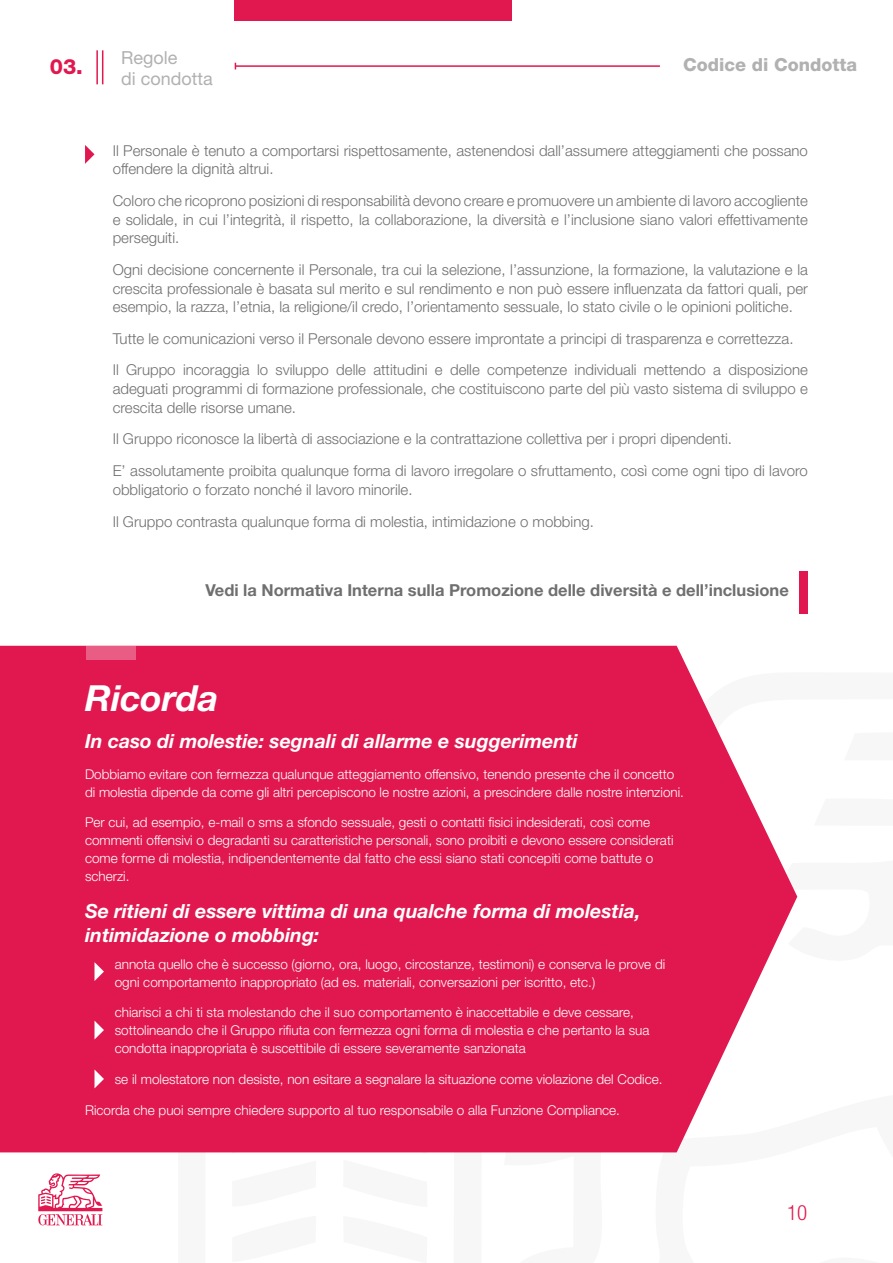
<style>
.page{position:relative;width:893px;height:1263px;background:#fff}
.page>*{position:absolute;margin:0;border:0;box-sizing:border-box;transform-origin:0 0}
.t1{font:italic 700 36px "Helvetica Neue LT Std";color:#fff}
.t2{font:800 21px "Helvetica Neue LT Std";color:#e1184f}
.t3{font:300 condensed 21px "Helvetica Neue LT Std";color:#e1184f}
.t4{font:italic 700 19.5px/24px "Helvetica Neue LT Std";color:#fff}
.t5{font:18px/21px "Helvetica Neue LT Std";color:#b2b1b1}
.t6{font:800 18px "Helvetica Neue LT Std";color:#b2b1b1}
.t7{font:700 16.5px "Helvetica Neue LT Std";color:#706f6f}
.t8{font:300 15px/18.8px "Helvetica Neue LT Std";color:#706f6f}
.t9{font:300 13.5px/18px "Helvetica Neue LT Std";color:#fff}
</style>
<div class="page">
<svg style="left:232px;top:1152px;width:84px;height:1px"></svg>
<svg style="left:343px;top:1152px;width:84px;height:1px"></svg>
<svg style="left:38px;top:1173px;width:64px;height:52px"></svg>
<div style="left:235px;top:0;width:277px;height:21px;background:#e1184f"></div>
<hr style="left:96px;top:50px;width:2px;height:34px;background:#e1184f">
<hr style="left:102px;top:50px;width:1px;height:34px;background:#e1184f">
<hr style="left:235px;top:65px;width:425px;height:2px;background:#e1184f">
<svg style="left:0;top:646px;width:797px;height:506px;background:#e3295c"></svg>
<svg style="left:85px;top:145px;width:10px;height:19px"></svg>
<div style="left:799px;top:572px;width:9px;height:42px;background:#e1184f"></div>
<div style="left:86px;top:646px;width:49px;height:13px;background:#e95c83"></div>
<svg style="left:95px;top:962px;width:9px;height:19px"></svg>
<svg style="left:95px;top:1020px;width:9px;height:19px"></svg>
<svg style="left:95px;top:1069px;width:9px;height:19px"></svg>
<h2 class="t2" style="left:50px;top:55px;width:35px">03.</h2>
<p class="t5" style="left:121px;top:46px;width:93px">Regole<br>di condotta</p>
<p class="t6" style="left:683px;top:54px;width:176px">Codice di Condotta</p>
<p class="t8" style="left:113px;top:141px;width:697px">Il Personale è tenuto a comportarsi rispettosamente, astenendosi dall’assumere atteggiamenti che possano offendere la dignità altrui.</p>
<p class="t8" style="left:113px;top:191px;width:697px;text-align:justify">Coloro che ricoprono posizioni di responsabilità devono creare e promuovere un ambiente di lavoro accogliente e solidale, in cui l’integrità, il rispetto, la collaborazione, la diversità e l’inclusione siano valori effettivamente perseguiti.</p>
<p class="t8" style="left:113px;top:260px;width:697px;text-align:justify">Ogni decisione concernente il Personale, tra cui la selezione, l’assunzione, la formazione, la valutazione e la crescita professionale è basata sul merito e sul rendimento e non può essere influenzata da fattori quali, per esempio, la razza, l’etnia, la religione/il credo, l’orientamento sessuale, lo stato civile o le opinioni politiche.</p>
<p class="t8" style="left:113px;top:322px;width:697px;line-height:31.5px">Tutte le comunicazioni verso il Personale devono essere improntate a principi di trasparenza e correttezza.<br>Il Gruppo incoraggia lo sviluppo delle attitudini e delle competenze individuali mettendo a disposizione</p>
<p class="t8" style="left:113px;top:379px;width:697px">adeguati programmi di formazione professionale, che costituiscono parte del più vasto sistema di sviluppo e crescita delle risorse umane.</p>
<p class="t8" style="left:113px;top:423px;width:697px;line-height:31.5px">Il Gruppo riconosce la libertà di associazione e la contrattazione collettiva per i propri dipendenti.<br>E’ assolutamente proibita qualunque forma di lavoro irregolare o sfruttamento, così come ogni tipo di lavoro</p>
<p class="t8" style="left:113px;top:473px;width:483px;line-height:32.2px">obbligatorio o forzato nonché il lavoro minorile.<br>Il Gruppo contrasta qualunque forma di molestia, intimidazione o mobbing.</p>
<p class="t7" style="left:205px;top:580px;width:585px">Vedi la Normativa Interna sulla Promozione delle diversità e dell’inclusione</p>
<h1 class="t1" style="left:85px;top:676px;width:135px">Ricorda</h1>
<h3 class="t4" style="left:85px;top:728px;width:494px">In caso di molestie: segnali di allarme e suggerimenti</h3>
<p class="t9" style="left:85px;top:764px;width:600px">Dobbiamo evitare con fermezza qualunque atteggiamento offensivo, tenendo presente che il concetto di molestia dipende da come gli altri percepiscono le nostre azioni, a prescindere dalle nostre intenzioni.</p>
<p class="t9" style="left:85px;top:813px;width:590px">Per cui, ad esempio, e-mail o sms a sfondo sessuale, gesti o contatti fisici indesiderati, così come commenti offensivi o degradanti su caratteristiche personali, sono proibiti e devono essere considerati come forme di molestia, indipendentemente dal fatto che essi siano stati concepiti come battute o scherzi.</p>
<h3 class="t4" style="left:85px;top:899px;width:557px">Se ritieni di essere vittima di una qualche forma di molestia, intimidazione o mobbing:</h3>
<p class="t9" style="left:115px;top:954px;width:552px">annota quello che è successo (giorno, ora, luogo, circostanze, testimoni) e conserva le prove di ogni comportamento inappropriato (ad es. materiali, conversazioni per iscritto, etc.)</p>
<p class="t9" style="left:115px;top:1003px;width:536px">chiarisci a chi ti sta molestando che il suo comportamento è inaccettabile e deve cessare, sottolineando che il Gruppo rifiuta con fermezza ogni forma di molestia e che pertanto la sua condotta inappropriata è suscettibile di essere severamente sanzionata</p>
<p class="t9" style="left:115px;top:1070px;width:549px">se il molestatore non desiste, non esitare a segnalare la situazione come violazione del Codice.</p>
<p class="t9" style="left:85px;top:1101px;width:536px">Ricorda che puoi sempre chiedere supporto al tuo responsabile o alla Funzione Compliance.</p>
<h2 class="t3" style="left:787px;top:1200px;width:22px">10</h2>
</div>
